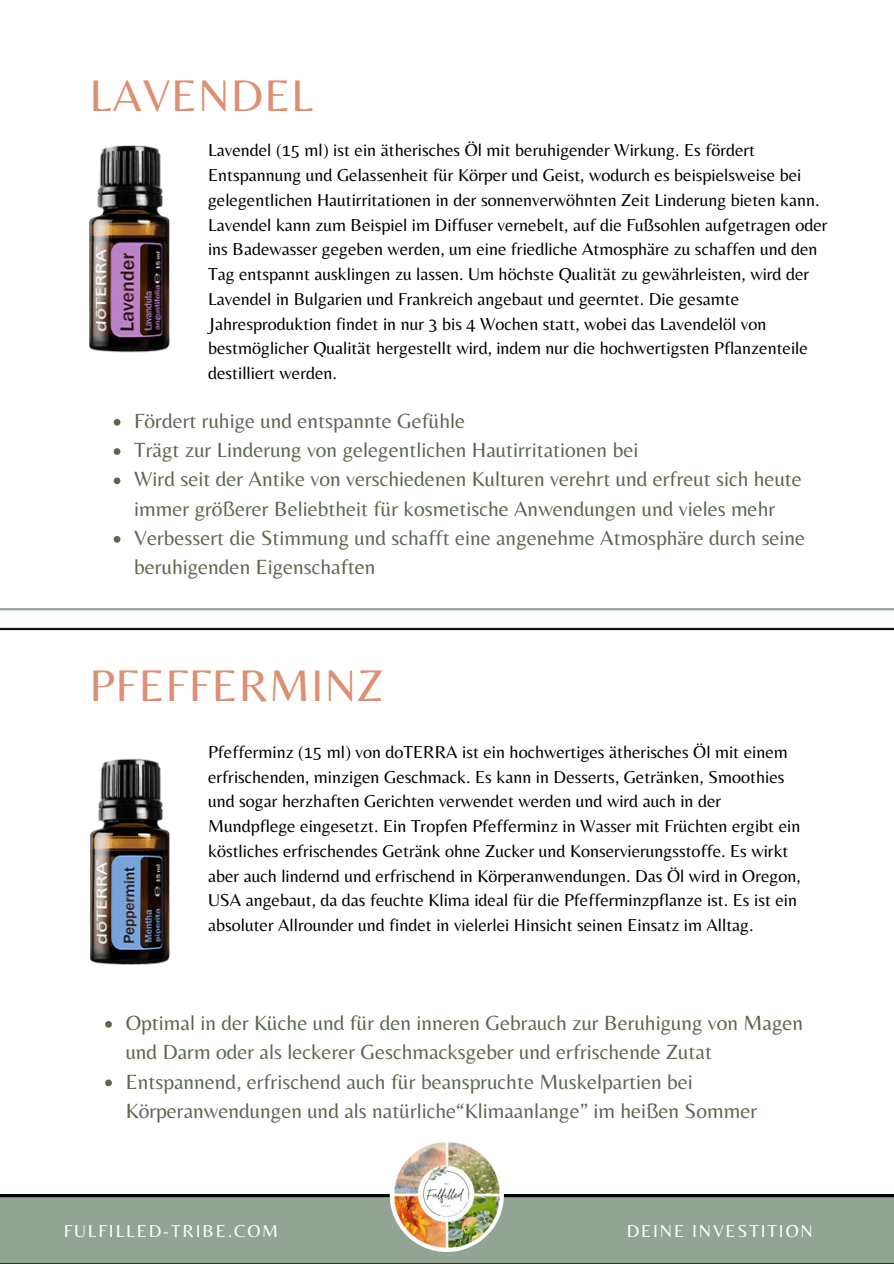
<style>
.page{position:relative;width:894px;height:1264px;background:#fff}
.page>*{position:absolute;margin:0;border:0;box-sizing:border-box;transform-origin:0 0}
.t1{font:46.05px "Belleza";letter-spacing:.02em;color:#dd8f73}
.t2{font:21.3px/29.2px "Belleza";color:#596a4f}
.t3{font:18px/24.8px "Belleza";color:#000}
.t4{font:18px "Belleza";letter-spacing:.1em;color:#fff}
</style>
<div class="page">
<hr style="left:0;top:608px;width:893px;height:2px;background:#93a495">
<hr style="left:0;top:628px;width:893px;height:2px;background:#131313">
<div style="left:0;top:1194px;width:893px;height:69px;background:#93a495"></div>
<div style="left:389px;top:1137px;width:115px;height:114px;background:#fff;border-radius:50%"></div>
<img style="left:393px;top:1142px;width:107px;height:106px">
<img style="left:89px;top:145px;width:80px;height:208px">
<svg style="left:114px;top:419px;width:6px;height:6px"></svg>
<svg style="left:114px;top:448px;width:6px;height:7px"></svg>
<svg style="left:114px;top:477px;width:6px;height:7px"></svg>
<svg style="left:114px;top:536px;width:6px;height:6px"></svg>
<svg style="left:105px;top:1021px;width:7px;height:6px"></svg>
<svg style="left:105px;top:1079px;width:7px;height:7px"></svg>
<img style="left:90px;top:758px;width:79px;height:207px">
<h1 class="t1" style="left:89px;top:68px;width:226px">LAVENDEL</h1>
<p class="t3" style="left:208px;top:138px;width:620px">Lavendel (15 ml) ist ein ätherisches Öl mit beruhigender Wirkung. Es fördert Entspannung und Gelassenheit für Körper und Geist, wodurch es beispielsweise bei gelegentlichen Hautirritationen in der sonnenverwöhnten Zeit Linderung bieten kann.<br>Lavendel kann zum Beispiel im Diffuser vernebelt, auf die Fußsohlen aufgetragen oder ins Badewasser gegeben werden, um eine friedliche Atmosphäre zu schaffen und den Tag entspannt ausklingen zu lassen. Um höchste Qualität zu gewährleisten, wird der Lavendel in Bulgarien und Frankreich angebaut und geerntet. Die gesamte Jahresproduktion findet in nur 3 bis 4 Wochen statt, wobei das Lavendelöl von bestmöglicher Qualität hergestellt wird, indem nur die hochwertigsten Pflanzenteile destilliert werden.</p>
<p class="t2" style="left:134px;top:406px;width:672px">Fördert ruhige und entspannte Gefühle<br>Trägt zur Linderung von gelegentlichen Hautirritationen bei<br>Wird seit der Antike von verschiedenen Kulturen verehrt und erfreut sich heute immer größerer Beliebtheit für kosmetische Anwendungen und vieles mehr Verbessert die Stimmung und schafft eine angenehme Atmosphäre durch seine beruhigenden Eigenschaften</p>
<h1 class="t1" style="left:89px;top:658px;width:295px">PFEFFERMINZ</h1>
<p class="t3" style="left:208px;top:739px;width:594px">Pfefferminz (15 ml) von doTERRA ist ein hochwertiges ätherisches Öl mit einem erfrischenden, minzigen Geschmack. Es kann in Desserts, Getränken, Smoothies und sogar herzhaften Gerichten verwendet werden und wird auch in der Mundpflege eingesetzt. Ein Tropfen Pfefferminz in Wasser mit Früchten ergibt ein köstliches erfrischendes Getränk ohne Zucker und Konservierungsstoffe. Es wirkt aber auch lindernd und erfrischend in Körperanwendungen. Das Öl wird in Oregon, USA angebaut, da das feuchte Klima ideal für die Pfefferminzpflanze ist. Es ist ein absoluter Allrounder und findet in vielerlei Hinsicht seinen Einsatz im Alltag.</p>
<p class="t2" style="left:126px;top:1007px;width:678px">Optimal in der Küche und für den inneren Gebrauch zur Beruhigung von Magen und Darm oder als leckerer Geschmacksgeber und erfrischende Zutat Entspannend, erfrischend auch für beanspruchte Muskelpartien bei Körperanwendungen und als natürliche“Klimaanlange” im heißen Sommer</p>
<p class="t4" style="left:64px;top:1219px;width:146px">OLIV A WILSON</p>
<p class="t4" style="left:700px;top:1219px;width:114px">WORKBO K</p>
<p class="t4" style="left:64px;top:1220px;width:216px">FULFILLED-TRIBE.COM</p>
<p class="t4" style="left:626px;top:1220px;width:187px">DEINE INVESTITION</p>
</div>
